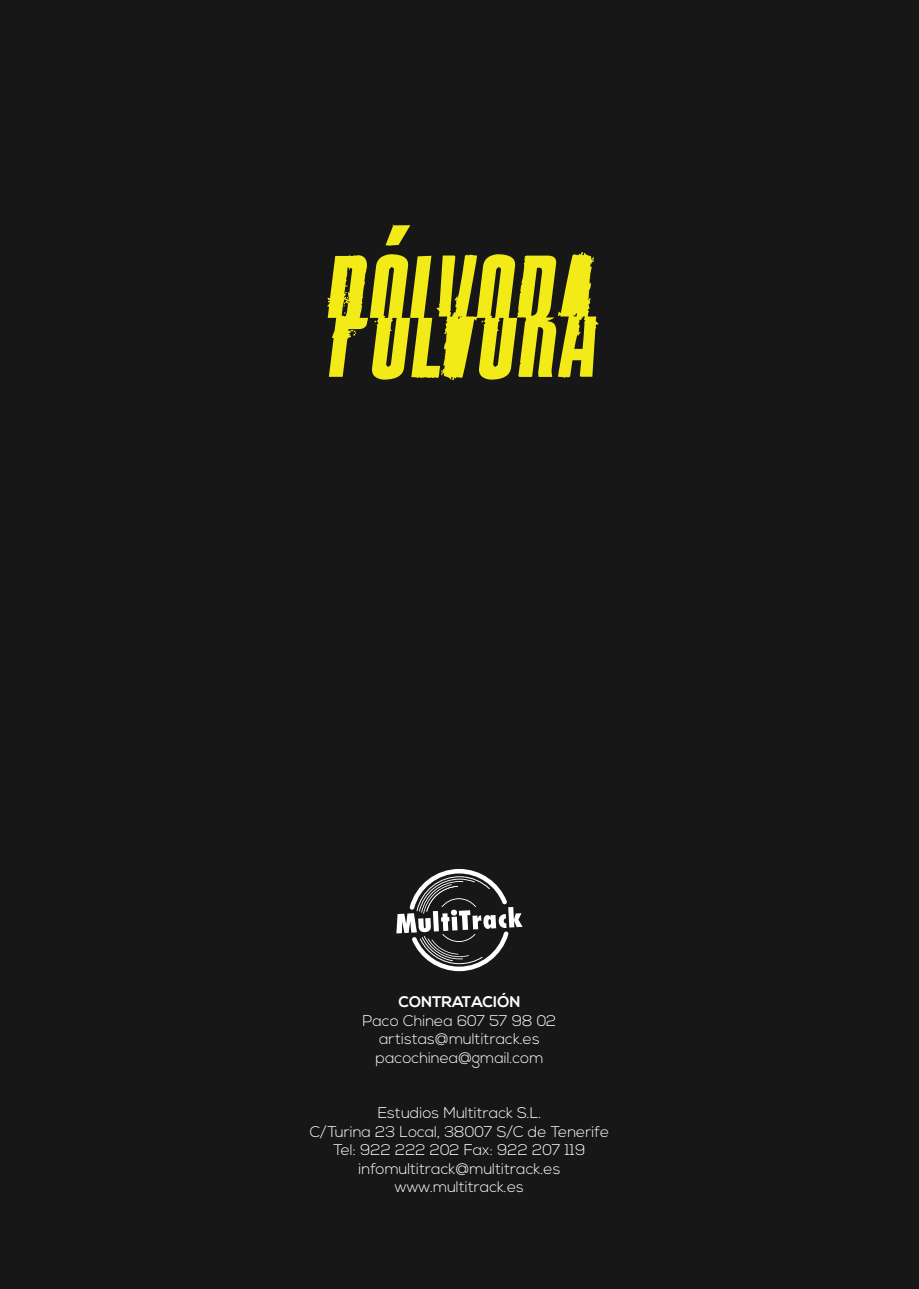
<style>
.page{position:relative;width:919px;height:1289px;background:#fff}
.page>*{position:absolute;margin:0;border:0;box-sizing:border-box;transform-origin:0 0}
.t1{font:173.85px "Dolphinwitha Massive Shotgun";color:#f2eb17}
.t2{font:300 15.45px/18.5px "Nexa";color:#fff;text-align:center}
.t3{font:700 15.45px "Nexa";color:#fff}
</style>
<div class="page">
<div style="left:0;top:0;width:918px;height:1288px;background:#181717"></div>
<svg style="left:396px;top:869px;width:126px;height:102px"></svg>
<h1 class="t1" style="left:325px;top:223px;width:272px">PÓLVORA</h1>
<p class="t3" style="left:398px;top:992px;width:123px">CONTRATACIÓN</p>
<p class="t2" style="left:362px;top:1011px;width:195px">Paco Chinea 607 57 98 02 artistas@multitrack.es pacochinea@gmail.com</p>
<p class="t2" style="left:310px;top:1104px;width:301px">Estudios Multitrack S.L.<br>C/Turina 23 Local, 38007 S/C de Tenerife<br>Tel: 922 222 202 Fax: 922 207 119 infomultitrack@multitrack.es www.multitrack.es</p>
</div>
